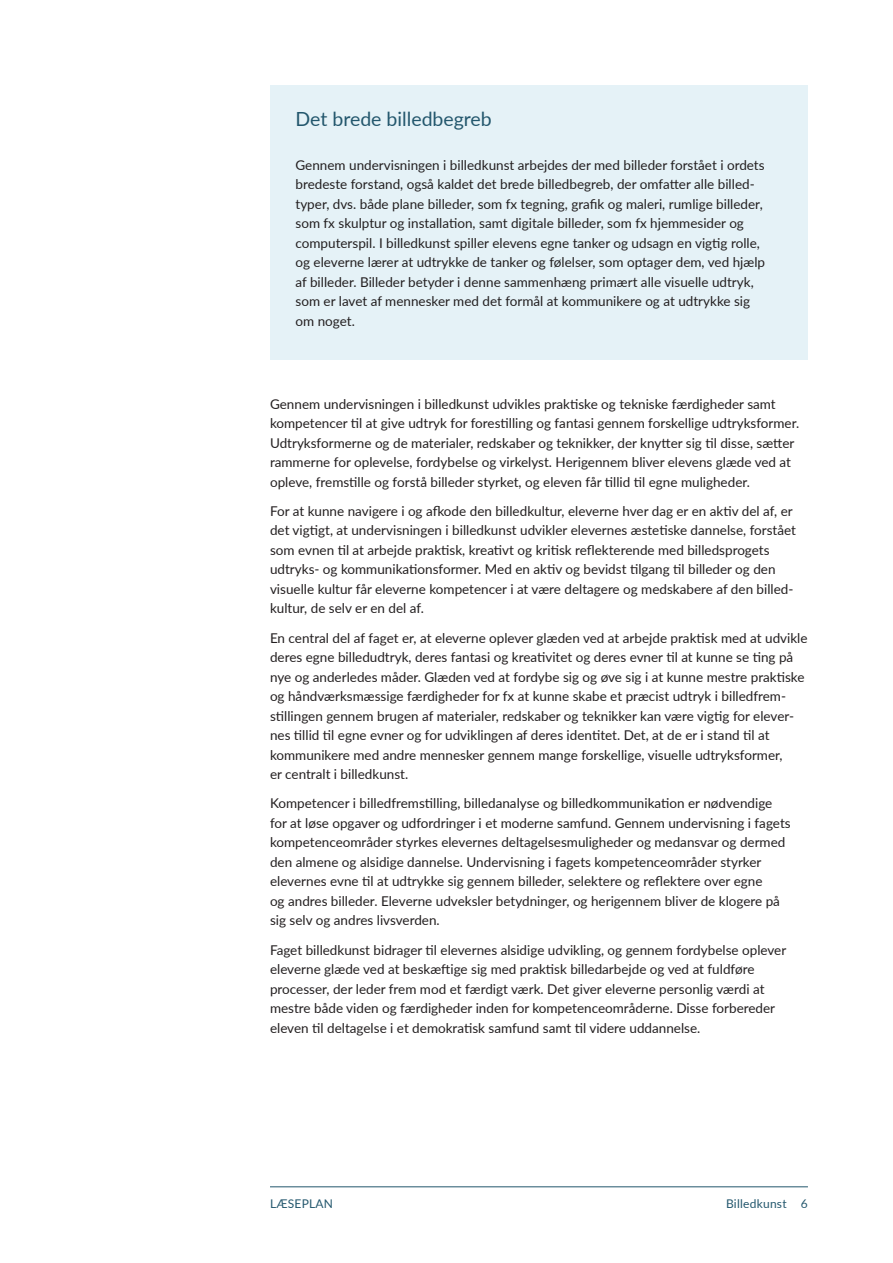
<style>
.page{position:relative;width:893px;height:1263px;background:#fff}
.page>*{position:absolute;margin:0;border:0;box-sizing:border-box;transform-origin:0 0}
._07_Boks_overskrift{font:19.5px "Lato";color:#23576d}
._04_Brødtekst_9_13{font:13.5px/19.5px "Lato";color:#231f20}
._07_Boks_brød{font:13.5px/19.5px "Lato";color:#231f20}
.t1{font:12px "Lato";letter-spacing:.02em;color:#23576d}
</style>
<div class="page">
<div style="left:270px;top:85px;width:538px;height:275px;background:#e5f2f7"></div>
<hr style="left:270px;top:1186px;width:538px;height:1px;background:#23576d">
<p class="_07_Boks_overskrift" style="left:296px;top:105px;width:198px">Det brede billedbegreb</p>
<p class="_07_Boks_brød" style="left:296px;top:155px;width:471px">Gennem undervisningen i billedkunst arbejdes der med billeder forstået i ordets bredeste forstand, også kaldet det brede billedbegreb, der omfatter alle billed&shy;typer, dvs. både plane billeder, som fx tegning, grafik og maleri, rumlige billeder, som fx skulptur og installation, samt digitale billeder, som fx hjemmesider og computerspil. I billedkunst spiller elevens egne tanker og udsagn en vigtig rolle, og eleverne lærer at udtrykke de tanker og følelser, som optager dem, ved hjælp af billeder. Billeder betyder i denne sammenhæng primært alle visuelle udtryk, som er lavet af mennesker med det formål at kommunikere og at udtrykke sig om noget.</p>
<p class="_04_Brødtekst_9_13" style="left:270px;top:393px;width:531px">Gennem undervisningen i billedkunst udvikles praktiske og tekniske færdigheder samt kompetencer til at give udtryk for forestilling og fantasi gennem forskellige udtryksformer.<br>Udtryksformerne og de materialer, redskaber og teknikker, der knytter sig til disse, sætter rammerne for oplevelse, fordybelse og virkelyst. Herigennem bliver elevens glæde ved at opleve, fremstille og forstå billeder styrket, og eleven får tillid til egne muligheder.</p>
<p class="_04_Brødtekst_9_13" style="left:270px;top:501px;width:528px">For at kunne navigere i og afkode den billedkultur, eleverne hver dag er en aktiv del af, er det vigtigt, at undervisningen i billedkunst udvikler elevernes æstetiske dannelse, forstået som evnen til at arbejde praktisk, kreativt og kritisk reflekterende med billedsprogets udtryks- og kommunikationsformer. Med en aktiv og bevidst tilgang til billeder og den visuelle kultur får eleverne kompetencer i at være deltagere og medskabere af den billed&shy;kultur, de selv er en del af.</p>
<p class="_04_Brødtekst_9_13" style="left:270px;top:627px;width:539px">En central del af faget er, at eleverne oplever glæden ved at arbejde praktisk med at udvikle deres egne billedudtryk, deres fantasi og kreativitet og deres evner til at kunne se ting på nye og anderledes måder. Glæden ved at fordybe sig og øve sig i at kunne mestre praktiske og håndværksmæssige færdigheder for fx at kunne skabe et præcist udtryk i billedfrem&shy;stillingen gennem brugen af materialer, redskaber og teknikker kan være vigtig for elever&shy;nes tillid til egne evner og for udviklingen af deres identitet. Det, at de er i stand til at kommunikere med andre mennesker gennem mange forskellige, visuelle udtryksformer,<br>er centralt i billedkunst.</p>
<p class="_04_Brødtekst_9_13" style="left:270px;top:793px;width:522px">Kompetencer i billedfremstilling, billedanalyse og billedkommunikation er nødvendige for at løse opgaver og udfordringer i et moderne samfund. Gennem undervisning i fagets kompetenceområder styrkes elevernes deltagelsesmuligheder og medansvar og dermed den almene og alsidige dannelse. Undervisning i fagets kompetenceområder styrker elevernes evne til at udtrykke sig gennem billeder, selektere og reflektere over egne<br>og andres billeder. Eleverne udveksler betydninger, og herigennem bliver de klogere på sig selv og andres livsverden.</p>
<p class="_04_Brødtekst_9_13" style="left:270px;top:939px;width:518px">Faget billedkunst bidrager til elevernes alsidige udvikling, og gennem fordybelse oplever eleverne glæde ved at beskæftige sig med praktisk billedarbejde og ved at fuldføre processer, der leder frem mod et færdigt værk. Det giver eleverne personlig værdi at mestre både viden og færdigheder inden for kompetenceområderne. Disse forbereder eleven til deltagelse i et demokratisk samfund samt til videre uddannelse.</p>
<p class="t1" style="left:270px;top:1195px;width:65px">LÆSEPLAN</p>
<p class="t1" style="left:726px;top:1195px;width:83px">Billedkunst 6</p>
</div>
